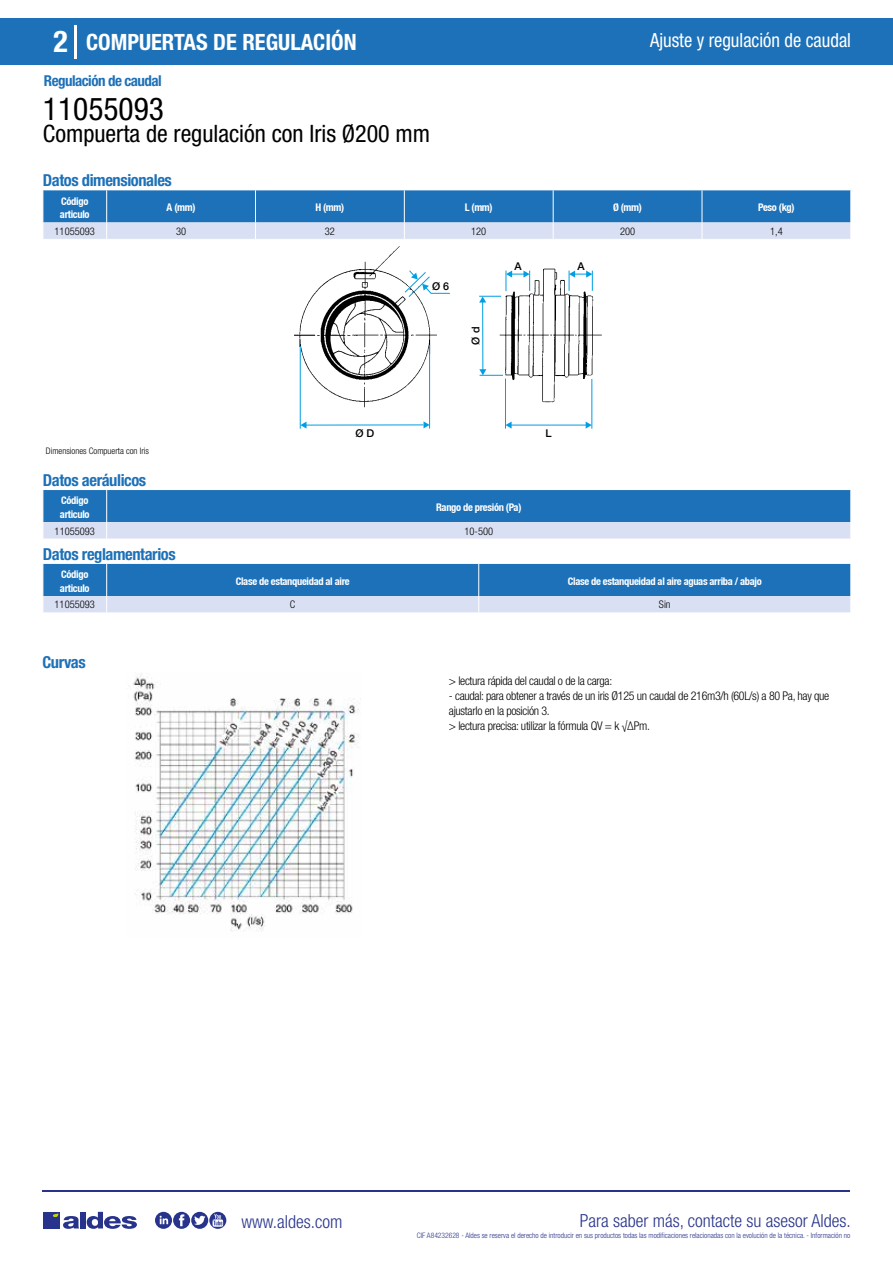
<style>
.page{position:relative;width:893px;height:1263px;background:#fff}
.page>*{position:absolute;margin:0;border:0;box-sizing:border-box;transform-origin:0 0}
.t1{font:condensed 31.5px "Helvetica Neue LT Std";color:#000}
.t2{font:700 condensed 30px "Helvetica Neue LT Std";color:#fff}
.t3{font:condensed 24px "Helvetica Neue LT Std";color:#000}
.t4{font:700 condensed 22.5px "Helvetica Neue LT Std";color:#fff}
.t5{font:condensed 19.5px "Helvetica Neue LT Std";color:#fff;scale:.95 1}
.t6{font:300 condensed 18px "Helvetica Neue";color:#28348b}
.t7{font:700 condensed 16.5px "Helvetica Neue LT Std";letter-spacing:-.025em;color:#1d71b8}
.t8{font:700 condensed 15px "Helvetica Neue LT Std";letter-spacing:-.035em;color:#1d71b8}
.t9{font:300 condensed 12px/15px "Helvetica Neue LT Std";letter-spacing:-.025em;color:#000}
.t10{font:500 10.8px "Helvetica Neue";color:#000}
.t11{font:700 condensed 10.5px/13.5px "Helvetica Neue";letter-spacing:-.03em;color:#fff}
.t12{font:300 condensed 10.5px "Helvetica Neue";color:#000}
.t13{font:300 condensed 9px "Helvetica Neue";color:#000}
.t14{font:300 condensed 7.5px "Helvetica Neue";color:#28348b}
</style>
<div class="page">
<div style="left:0;top:18px;width:893px;height:46px;background:#1d71b8"></div>
<hr style="left:74px;top:25px;width:2px;height:33px;background:#fff">
<hr style="left:43px;top:1190px;width:807px;height:1px;background:#28348b">
<svg style="left:155px;top:1212px;width:71px;height:17px"></svg>
<div style="left:43px;top:1212px;width:17px;height:16px;background:#28348b"></div>
<div style="left:80px;top:1212px;width:6px;height:16px;background:#28348b"></div>
<svg style="left:87px;top:1212px;width:50px;height:17px"></svg>
<svg style="left:53px;top:1213px;width:26px;height:16px"></svg>
<svg style="left:43px;top:190px;width:808px;height:49px;background:#6099cd"></svg>
<img style="left:294px;top:246px;width:308px;height:157px">
<div style="left:298px;top:369px;width:8px;height:68px;background:#fff"></div>
<hr style="left:298px;top:347px;width:2px;height:40px;background:#fff">
<div style="left:496px;top:261px;width:36px;height:30px;background:#fff"></div>
<div style="left:566px;top:262px;width:28px;height:29px;background:#fff"></div>
<div style="left:589px;top:286px;width:7px;height:8px;background:#fff"></div>
<div style="left:573px;top:379px;width:27px;height:57px;background:#fff"></div>
<hr style="left:508px;top:425px;width:78px;height:1px;background:#009fe3">
<svg style="left:586px;top:422px;width:5px;height:7px"></svg>
<hr style="left:591px;top:379px;width:1px;height:50px;background:#009fe3">
<svg style="left:569px;top:271px;width:24px;height:20px"></svg>
<svg style="left:299px;top:269px;width:231px;height:160px"></svg>
<svg style="left:43px;top:490px;width:808px;height:49px;background:#5f98cc"></svg>
<svg style="left:43px;top:564px;width:808px;height:49px;background:#5f98cc"></svg>
<img style="left:133px;top:673px;width:228px;height:259px">
<h2 class="t2" style="left:54px;top:24px;width:16px">2</h2>
<h3 class="t4" style="left:86px;top:28px;width:272px">COMPUERTAS DE REGULACIÓN</h3>
<h3 class="t5" style="left:650px;top:29px;width:213px">Ajuste y regulación de caudal</h3>
<p class="t8" style="left:44px;top:71px;width:119px">Regulación de caudal</p>
<h1 class="t1" style="left:43px;top:91px;width:122px">11055093</h1>
<h3 class="t3" style="left:43px;top:120px;width:389px">Compuerta de regulación con Iris Ø200 mm</h3>
<h3 class="t7" style="left:43px;top:170px;width:130px">Datos dimensionales</h3>
<p class="t11" style="left:60px;top:194px;width:31px">Código articulo</p>
<p class="t11" style="left:167px;top:201px;width:30px">A (mm)</p>
<p class="t11" style="left:315px;top:201px;width:30px">H (mm)</p>
<p class="t11" style="left:465px;top:201px;width:29px">L (mm)</p>
<p class="t11" style="left:613px;top:201px;width:30px">Ø (mm)</p>
<p class="t11" style="left:758px;top:201px;width:38px">Peso (kg)</p>
<p class="t12" style="left:55px;top:225px;width:42px">11055093</p>
<p class="t12" style="left:176px;top:225px;width:12px">30</p>
<p class="t12" style="left:325px;top:225px;width:12px">32</p>
<p class="t12" style="left:471px;top:225px;width:17px">120</p>
<p class="t12" style="left:620px;top:225px;width:17px">200</p>
<p class="t12" style="left:770px;top:225px;width:14px">1,4</p>
<p class="t10" style="left:355px;top:427px;width:20px">Ø D</p>
<p class="t10" style="left:432px;top:280px;width:19px">Ø 6</p>
<p class="t10" style="left:469px;top:345px;width:19px;rotate:-90deg">Ø d</p>
<p class="t10" style="left:515px;top:260px;width:9px">A</p>
<p class="t10" style="left:577px;top:260px;width:9px">A</p>
<p class="t10" style="left:546px;top:426px;width:8px">L</p>
<p class="t13" style="left:46px;top:446px;width:105px">Dimensiones Compuerta con Iris</p>
<h3 class="t7" style="left:43px;top:470px;width:105px">Datos aeráulicos</h3>
<p class="t11" style="left:60px;top:494px;width:31px">Código articulo</p>
<p class="t11" style="left:436px;top:500px;width:87px">Rango de presión (Pa)</p>
<p class="t12" style="left:55px;top:525px;width:42px">11055093</p>
<p class="t12" style="left:464px;top:525px;width:30px">10-500</p>
<h3 class="t7" style="left:43px;top:544px;width:134px">Datos reglamentarios</h3>
<p class="t11" style="left:60px;top:568px;width:31px">Código articulo</p>
<p class="t11" style="left:236px;top:574px;width:115px">Clase de estanqueidad al aire</p>
<p class="t11" style="left:568px;top:574px;width:195px">Clase de estanqueidad al aire aguas arriba / abajo</p>
<p class="t12" style="left:55px;top:599px;width:42px">11055093</p>
<p class="t12" style="left:290px;top:599px;width:7px">C</p>
<p class="t12" style="left:659px;top:599px;width:13px">Sin</p>
<h3 class="t7" style="left:43px;top:652px;width:45px">Curvas</h3>
<p class="t9" style="left:449px;top:673px;width:165px">&gt; lectura rápida del caudal o de la carga:</p>
<p class="t9" style="left:449px;top:688px;width:382px">- caudal: para obtener a través de un iris Ø125 un caudal de 216m3/h (60L/s) a 80 Pa, hay que ajustarlo en la posición 3.<br>&gt; lectura precisa: utilizar la fórmula QV = k √ΔPm.</p>
<h3 class="t6" style="left:241px;top:1211px;width:102px">www.aldes.com</h3>
<h3 class="t6" style="left:580px;top:1211px;width:272px">Para saber más, contacte su asesor Aldes.</h3>
<p class="t14" style="left:417px;top:1230px;width:435px">CIF A84232628 - Aldes se reserva el derecho de introducir en sus productos todas las modificaciones relacionadas con la evolución de la técnica. - Información no</p>
</div>
